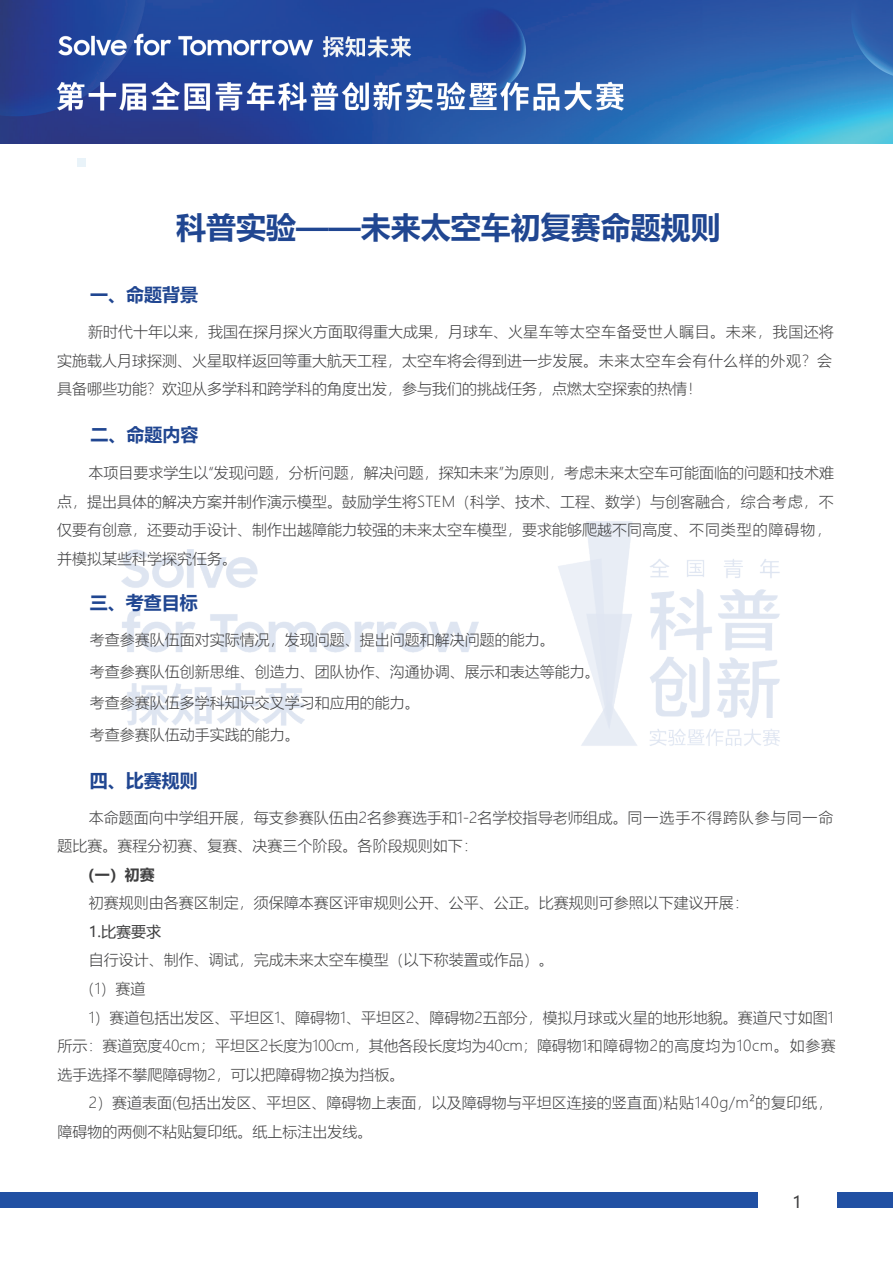
<style>
.page{position:relative;width:893px;height:1263px;background:#fff}
.page>*{position:absolute;margin:0;border:0;box-sizing:border-box;transform-origin:0 0}
.t1{font:700 30px "Microsoft Ya Hei";color:#204691}
.t2{font:700 18px "Microsoft Ya Hei";color:#204691}
.t3{font:16.5px "Microsoft Ya Hei";color:#3e3e3f}
.t4{font:300 15px/28.5px "Microsoft Ya Hei";color:#3e3e3f}
.t5{font:15px "Microsoft Ya Hei";color:#3e3e3f}
.t6{font:700 15px "Microsoft Ya Hei";color:#3e3e3f}
</style>
<div class="page">
<img style="left:121px;top:549px;width:358px;height:177px">
<img style="left:558px;top:521px;width:222px;height:225px">
<div style="left:77px;top:158px;width:9px;height:9px;background:#e9f3f9"></div>
<img style="left:0;top:1px;width:893px;height:142px">
<img style="left:55px;top:33px;width:573px;height:82px">
<div style="left:0;top:1192px;width:893px;height:16px;background:#2150a3"></div>
<div style="left:758px;top:1191px;width:78px;height:20px;background:#fff"></div>
<h1 class="t1" style="left:176px;top:206px;width:546px">科普实验——未来太空车初复赛命题规则</h1>
<p class="t2" style="left:90px;top:282px;width:110px">一、命题背景</p>
<p class="t4" style="left:57px;top:317px;width:778px;text-align:justify;text-indent:31px">新时代十年以来，我国在探月探火方面取得重大成果，月球车、火星车等太空车备受世人瞩目。未来，我国还将实施载人月球探测、火星取样返回等重大航天工程，太空车将会得到进一步发展。未来太空车会有什么样的外观？会具备哪些功能？欢迎从多学科和跨学科的角度出发，参与我们的挑战任务，点燃太空探索的热情！</p>
<p class="t2" style="left:90px;top:422px;width:109px">二、命题内容</p>
<p class="t4" style="left:57px;top:458px;width:778px;text-indent:31px">本项目要求学生以“发现问题，分析问题，解决问题，探知未来”为原则，考虑未来太空车可能面临的问题和技术难点，提出具体的解决方案并制作演示模型。鼓励学生将STEM（科学、技术、工程、数学）与创客融合，综合考虑，不仅要有创意，还要动手设计、制作出越障能力较强的未来太空车模型，要求能够爬越不同高度、不同类型的障碍物，并模拟某些科学探究任务。</p>
<p class="t2" style="left:90px;top:590px;width:109px">三、考查目标</p>
<p class="t4" style="left:90px;top:624px;width:511px;line-height:31.5px">考查参赛队伍面对实际情况，发现问题、提出问题和解决问题的能力。<br>考查参赛队伍创新思维、创造力、团队协作、沟通协调、展示和表达等能力。考查参赛队伍多学科知识交叉学习和应用的能力。<br>考查参赛队伍动手实践的能力。</p>
<p class="t2" style="left:90px;top:768px;width:109px">四、比赛规则</p>
<p class="t4" style="left:58px;top:803px;width:777px;text-indent:31px">本命题面向中学组开展，每支参赛队伍由2名参赛选手和1-2名学校指导老师组成。同一选手不得跨队参与同一命题比赛。赛程分初赛、复赛、决赛三个阶段。各阶段规则如下：</p>
<p class="t6" style="left:80px;top:864px;width:76px">（一）初赛</p>
<p class="t4" style="left:89px;top:888px;width:661px">初赛规则由各赛区制定，须保障本赛区评审规则公开、公平、公正。比赛规则可参照以下建议开展：</p>
<p class="t5" style="left:89px;top:921px;width:74px">1.比赛要求</p>
<p class="t4" style="left:89px;top:945px;width:466px">自行设计、制作、调试，完成未来太空车模型（以下称装置或作品）。</p>
<p class="t4" style="left:80px;top:974px;width:67px">（1）赛道</p>
<p class="t4" style="left:89px;top:1002px;width:746px">1）赛道包括出发区、平坦区1、障碍物1、平坦区2、障碍物2五部分，模拟月球或火星的地形地貌。赛道尺寸如图1</p>
<p class="t4" style="left:58px;top:1031px;width:780px">所示：赛道宽度40cm；平坦区2长度为100cm，其他各段长度均为40cm；障碍物1和障碍物2的高度均为10cm。如参赛</p>
<p class="t4" style="left:58px;top:1059px;width:348px">选手选择不攀爬障碍物2，可以把障碍物2换为挡板。</p>
<p class="t4" style="left:89px;top:1088px;width:746px">2）赛道表面(包括出发区、平坦区、障碍物上表面，以及障碍物与平坦区连接的竖直面)粘贴140g/m²的复印纸，</p>
<p class="t4" style="left:58px;top:1116px;width:316px">障碍物的两侧不粘贴复印纸。纸上标注出发线。</p>
<p class="t3" style="left:792px;top:1190px;width:11px">1</p>
</div>
